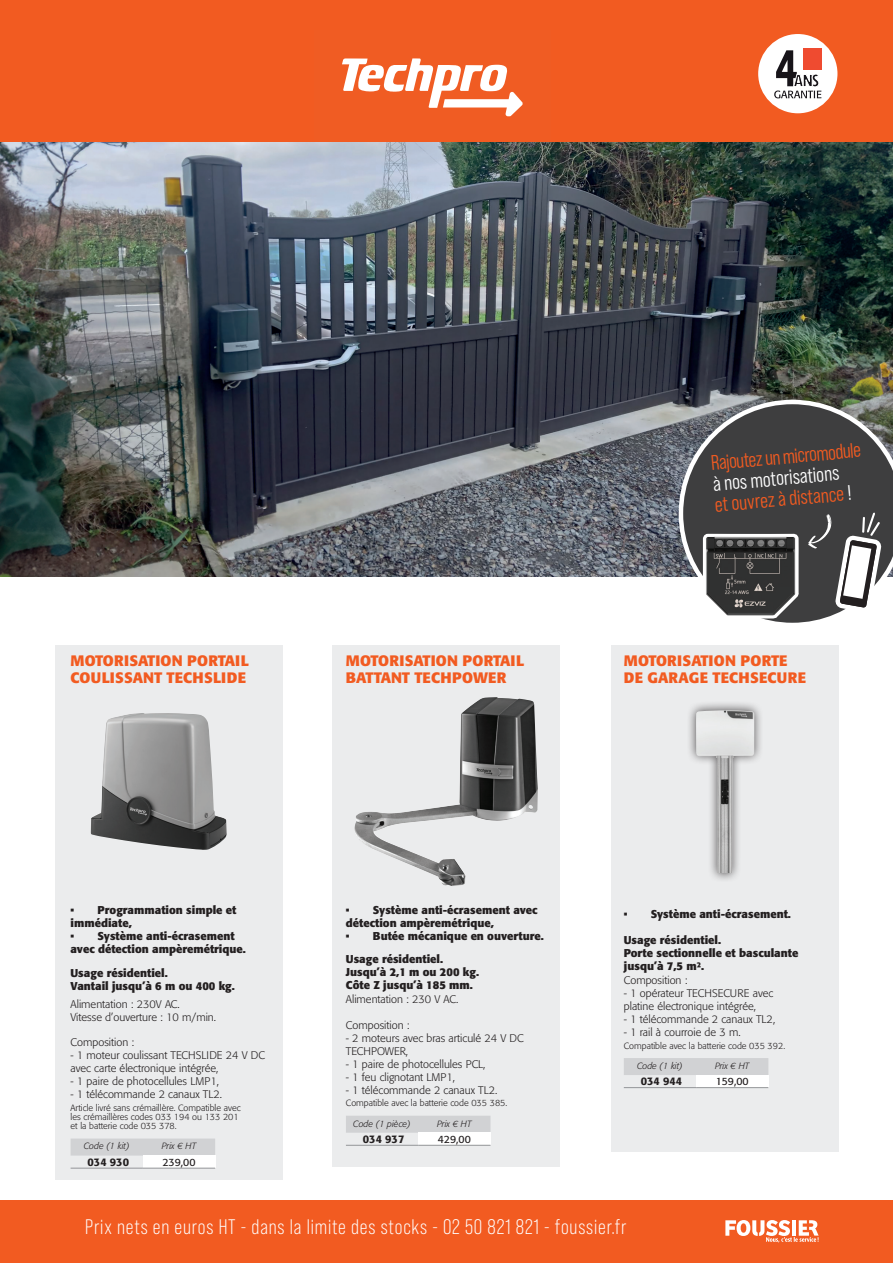
<style>
.page{position:relative;width:893px;height:1263px;background:#fff}
.page>*{position:absolute;margin:0;border:0;box-sizing:border-box;transform-origin:0 0}
.t1{font:21px "Bebas Neue Pro";letter-spacing:.04em;color:#fff}
.t2{font:21px/21px "Bebas Neue Pro Middle";color:#fff}
.t3{font:21px "Bebas Neue Pro Middle";color:#f25b21}
.t4{font:700 15px/16.5px "Formata";letter-spacing:.02em;color:#f25b21}
.t5{font:700 15px/16.5px "Formata";color:#f25b21}
.t6{font:700 11.25px/12.9px "Formata";color:#231f20}
.t7{font:300 10.95px/12.9px "Formata";color:#231f20}
.t8{font:500 10.95px "Formata";color:#231f20}
.t9{font:10.5px "Formata";color:#231f20}
.t10{font:300 9px/9.3px "Formata";color:#231f20}
.t11{font:italic 300 9px "Formata";color:#231f20}
.s1{color:#f25b21}
</style>
<div class="page">
<div style="left:0;top:1200px;width:893px;height:63px;background:#f25b21"></div>
<svg style="left:725px;top:1220px;width:94px;height:22px"></svg>
<img style="left:0;top:141px;width:893px;height:435px">
<div style="left:611px;top:645px;width:228px;height:506px;background:#e6e7e9"></div>
<div style="left:686px;top:700px;width:78px;height:182px;background:#231f20;opacity:.75"></div>
<img style="left:696px;top:710px;width:58px;height:163px">
<div style="left:55px;top:645px;width:227px;height:534px;background:#e6e7e9"></div>
<div style="left:333px;top:645px;width:227px;height:521px;background:#e6e7e9"></div>
<div style="left:0;top:0;width:893px;height:141px;background:#f25b21"></div>
<svg style="left:342px;top:58px;width:181px;height:58px"></svg>
<div style="left:758px;top:34px;width:79px;height:79px;background:#fff;border-radius:50%"></div>
<div style="left:803px;top:49px;width:18px;height:21px;background:#ef4b30"></div>
<svg style="left:774px;top:50px;width:47px;height:48px"></svg>
<div style="left:71px;top:1139px;width:144px;height:16px;background:#d1d2d4"></div>
<div style="left:143px;top:1155px;width:72px;height:13px;background:#fff"></div>
<hr style="left:71px;top:1168px;width:72px;height:1px;background:#939598">
<hr style="left:143px;top:1168px;width:72px;height:1px;background:#939598">
<img style="left:91px;top:713px;width:136px;height:137px">
<img style="left:354px;top:697px;width:184px;height:189px">
<div style="left:346px;top:1116px;width:144px;height:17px;background:#d1d2d4"></div>
<div style="left:418px;top:1133px;width:72px;height:12px;background:#fff"></div>
<hr style="left:346px;top:1145px;width:72px;height:1px;background:#939598">
<hr style="left:418px;top:1145px;width:72px;height:1px;background:#939598">
<div style="left:624px;top:1058px;width:144px;height:17px;background:#d1d2d4"></div>
<div style="left:696px;top:1075px;width:72px;height:12px;background:#fff"></div>
<hr style="left:624px;top:1087px;width:72px;height:1px;background:#939598">
<hr style="left:696px;top:1087px;width:72px;height:1px;background:#939598">
<svg style="left:679px;top:400px;width:214px;height:223px;background:#5d5e5e"></svg>
<svg style="left:700px;top:531px;width:102px;height:92px"></svg>
<img style="left:706px;top:537px;width:89px;height:79px">
<svg style="left:808px;top:512px;width:72px;height:101px"></svg>
<h2 class="t4" style="left:71px;top:652px;width:180px">MOTORISATION PORTAIL<br>COULISSANT TECHSLIDE</h2>
<h2 class="t5" style="left:346px;top:652px;width:180px">MOTORISATION PORTAIL<br>BATTANT TECHPOWER</h2>
<h1 class="t3" style="left:710px;top:451px;width:152px;rotate:-5deg">Rajoutez un micromodule</h1>
<h1 class="t2" style="left:712px;top:473px;width:139px;rotate:-5deg">à nos motorisations <span class="s1">et ouvrez à distance</span> !</h1>
<h2 class="t4" style="left:624px;top:652px;width:184px">MOTORISATION PORTE<br>DE GARAGE TECHSECURE</h2>
<p class="t6" style="left:71px;top:903px;width:167px">• Programmation simple et immédiate,</p>
<p class="t6" style="left:71px;top:929px;width:177px">• Système anti-écrasement avec détection ampèremétrique.</p>
<p class="t6" style="left:71px;top:967px;width:166px">Usage résidentiel.<br>Vantail jusqu’à 6 m ou 400 kg.</p>
<p class="t7" style="left:71px;top:997px;width:147px">Alimentation : 230V AC.<br>Vitesse d’ouverture : 10 m/min.</p>
<p class="t7" style="left:71px;top:1036px;width:65px">Composition :</p>
<p class="t7" style="left:71px;top:1049px;width:196px">- 1 moteur coulissant TECHSLIDE 24 V DC avec carte électronique intégrée,</p>
<p class="t7" style="left:71px;top:1075px;width:150px">- 1 paire de photocellules LMP1,</p>
<p class="t7" style="left:71px;top:1088px;width:153px">- 1 télécommande 2 canaux TL2.</p>
<p class="t10" style="left:71px;top:1103px;width:172px">Article livré sans crémaillère. Compatible avec les crémaillères codes 033 194 ou 133 201 et la batterie code 035 378.</p>
<p class="t11" style="left:84px;top:1141px;width:47px">Code (1 kit)</p>
<p class="t11" style="left:162px;top:1141px;width:36px">Prix € HT</p>
<p class="t8" style="left:88px;top:1155px;width:43px">034 930</p>
<p class="t9" style="left:163px;top:1155px;width:35px">239,00</p>
<p class="t6" style="left:346px;top:903px;width:193px">• Système anti-écrasement avec détection ampèremétrique,</p>
<p class="t6" style="left:346px;top:924px;width:199px;line-height:23.4px">• Butée mécanique en ouverture.<br>Usage résidentiel.</p>
<p class="t6" style="left:346px;top:966px;width:135px">Jusqu’à 2,1 m ou 200 kg.<br>Côte Z jusqu’à 185 mm.</p>
<p class="t7" style="left:346px;top:993px;width:114px">Alimentation : 230 V AC.</p>
<p class="t7" style="left:346px;top:1019px;width:65px">Composition :</p>
<p class="t7" style="left:346px;top:1032px;width:179px">- 2 moteurs avec bras articulé 24 V DC<br>TECHPOWER,</p>
<p class="t7" style="left:346px;top:1058px;width:141px">- 1 paire de photocellules PCL,</p>
<p class="t7" style="left:346px;top:1070px;width:111px">- 1 feu clignotant LMP1,</p>
<p class="t7" style="left:346px;top:1083px;width:153px">- 1 télécommande 2 canaux TL2.</p>
<p class="t10" style="left:346px;top:1099px;width:163px">Compatible avec la batterie code 035 385.</p>
<p class="t11" style="left:353px;top:1118px;width:59px">Code (1 pièce)</p>
<p class="t11" style="left:437px;top:1118px;width:36px">Prix € HT</p>
<p class="t8" style="left:363px;top:1132px;width:43px">034 937</p>
<p class="t9" style="left:438px;top:1133px;width:35px">429,00</p>
<p class="t6" style="left:624px;top:907px;width:169px">• Système anti-écrasement.</p>
<p class="t6" style="left:624px;top:934px;width:176px">Usage résidentiel.<br>Porte sectionnelle et basculante jusqu’à 7,5 m².</p>
<p class="t7" style="left:624px;top:974px;width:65px">Composition :</p>
<p class="t7" style="left:624px;top:987px;width:151px">- 1 opérateur TECHSECURE avec platine électronique intégrée,</p>
<p class="t7" style="left:624px;top:1013px;width:153px">- 1 télécommande 2 canaux TL2,</p>
<p class="t7" style="left:624px;top:1026px;width:118px">- 1 rail à courroie de 3 m.</p>
<p class="t10" style="left:624px;top:1041px;width:163px">Compatible avec la batterie code 035 392.</p>
<p class="t11" style="left:637px;top:1060px;width:47px">Code (1 kit)</p>
<p class="t11" style="left:715px;top:1060px;width:36px">Prix € HT</p>
<p class="t8" style="left:641px;top:1075px;width:43px">034 944</p>
<p class="t9" style="left:716px;top:1075px;width:35px">159,00</p>
<h1 class="t1" style="left:85px;top:1215px;width:543px">Prix nets en euros HT - dans la limite des stocks - 02 50 821 821 - foussier.fr</h1>
</div>
